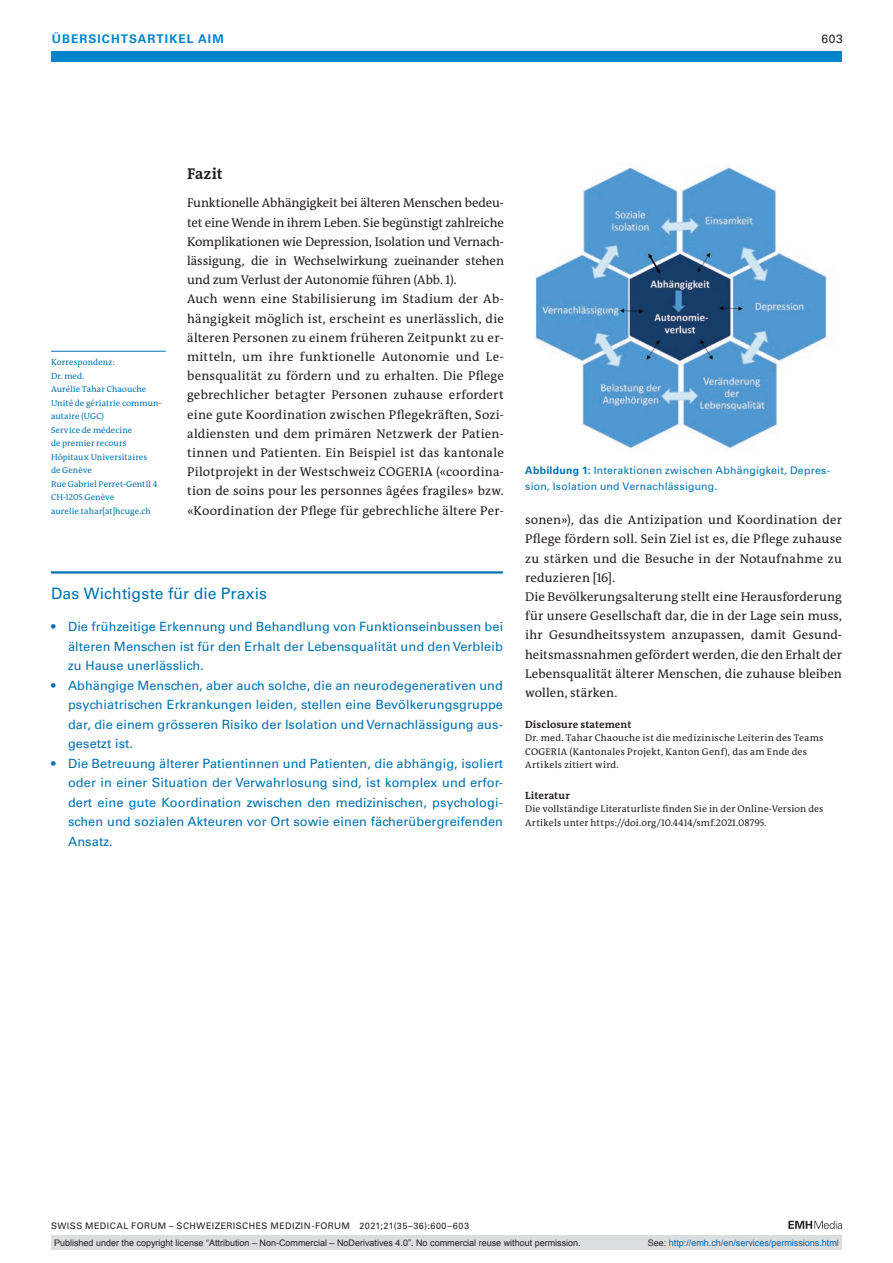
<style>
.page{position:relative;width:893px;height:1263px;background:#fff}
.page>*{position:absolute;margin:0;border:0;box-sizing:border-box;transform-origin:0 0}
.boxed-title-large{font:15.75px "Univers LT Std";letter-spacing:.005em;color:#0072b2}
.section-h1{font:700 15.75px "The Antiqua B W7";letter-spacing:.01em;color:#231f20}
.section-pn{font:12.75px/19.2px "The Antiqua B W5 Plain";letter-spacing:.005em;color:#231f20;text-align:justify}
.boxed-pi-large{font:12.75px/19.5px "Univers LT Std";letter-spacing:.01em;color:#0072b2;text-align:justify}
.t1{font:700 12px "Univers LT Std";color:#0084ca}
.t2{font:12px "Univers LT Std";color:#231f20}
.fig-caption{font:10.5px/15.8px "Univers LT Std";letter-spacing:.02em;color:#0072b2}
.an-funding-statement{font:700 10.5px "The Antiqua B W7";letter-spacing:.01em;color:#231f20}
.online-ref-title{font:700 10.5px "The Antiqua B W7";letter-spacing:.015em;color:#231f20}
.an-funding-statement-2{font:9.75px/13.5px "The Antiqua B W5 Plain";letter-spacing:.03em;color:#231f20}
.online-ref{font:9.75px/13.5px "The Antiqua B W5 Plain";letter-spacing:.01em;color:#231f20}
.t3{font:9px "Arial";color:#231f20}
.t4{font:9px "Univers LT Std";letter-spacing:.05em;color:#231f20}
.t5{font:9px "Arial";color:#0066b3}
.author-address{font:8.7px/13.5px "The Antiqua B W5 Plain";letter-spacing:.01em;color:#0072b2}
.s1{font-weight:700}
.s2{color:#231f20}
</style>
<div class="page">
<div style="left:51px;top:51px;width:791px;height:11px;background:#0084ca"></div>
<svg style="left:788px;top:1221px;width:54px;height:8px"></svg>
<hr style="left:51px;top:351px;width:115px;height:1px;background:#0072b2">
<hr style="left:51px;top:571px;width:452px;height:2px;background:#0072b2">
<img style="left:535px;top:167px;width:292px;height:282px">
<div style="left:51px;top:1235px;width:791px;height:15px;background:#dcdddf"></div>
<p class="t1" style="left:52px;top:31px;width:20px">ÜBERSICHTSARTIKEL</p>
<p class="t1" style="left:198px;top:31px;width:27px">AIM</p>
<p class="t2" style="left:821px;top:31px;width:23px">603</p>
<p class="author-address" style="left:51px;top:356px;width:112px">Korrespondenz:<br>Dr. med.<br>Aurélie Tahar Chaouche<br>Unité de gériatrie commun&shy;autaire (UGC)<br>Service de médecine<br>de premier recours<br>Hôpitaux Universitaires<br>de Genève<br>Rue Gabriel Perret-Gentil 4<br>CH-1205 Genève aurelie.tahar[at]hcuge.ch</p>
<p class="section-h1" style="left:187px;top:163px;width:37px">Fazit</p>
<p class="section-pn" style="left:187px;top:194px;width:318px">Funktionelle Abhängigkeit bei älteren Menschen bedeu&shy;tet eine Wende in ihrem Leben. Sie begünstigt zahlreiche Komplikationen wie Depression, Isolation und Vernach&shy;lässigung, die in Wechselwirkung zueinander stehen und zum Verlust der Autonomie führen (Abb. 1).</p>
<p class="section-pn" style="left:187px;top:290px;width:318px">Auch wenn eine Stabilisierung im Stadium der Ab&shy;hängigkeit möglich ist, erscheint es unerlässlich, die älteren Personen zu einem früheren Zeitpunkt zu er&shy;mitteln, um ihre funktionelle Autonomie und Le&shy;bensqualität zu fördern und zu erhalten. Die Pflege gebrechlicher betagter Personen zuhause erfordert eine gute Koordination zwischen Pflegekräften, Sozi&shy;aldiensten und dem primären Netzwerk der Patien&shy;tinnen und Patienten. Ein Beispiel ist das kantonale Pilotprojekt in der Westschweiz COGERIA («coordina&shy;tion de soins pour les personnes âgées fragiles» bzw. «Koordination der Pflege für gebrechliche ältere Per-</p>
<p class="boxed-title-large" style="left:51px;top:584px;width:217px">Das Wichtigste für die Praxis</p>
<p class="boxed-pi-large" style="left:68px;top:617px;width:437px;text-indent:-17px">• Die frühzeitige Erkennung und Behandlung von Funktionseinbussen bei älteren Menschen ist für den Erhalt der Lebensqualität und den Verbleib zu Hause unerlässlich.</p>
<p class="boxed-pi-large" style="left:68px;top:676px;width:436px;text-indent:-17px">• Abhängige Menschen, aber auch solche, die an neurodegenerativen und psychiatrischen Erkrankungen leiden, stellen eine Bevölkerungsgruppe dar, die einem grösseren Risiko der Isolation und Vernachlässigung aus&shy;gesetzt ist.</p>
<p class="boxed-pi-large" style="left:68px;top:754px;width:436px;text-indent:-17px">• Die Betreuung älterer Patientinnen und Patienten, die abhängig, isoliert oder in einer Situation der Verwahrlosung sind, ist komplex und erfor&shy;dert eine gute Koordination zwischen den medizinischen, psychologi&shy;schen und sozialen Akteuren vor Ort sowie einen fächerübergreifenden Ansatz.</p>
<p class="fig-caption" style="left:525px;top:463px;width:307px"><span class="s1">ABBILDUNG 1:</span> Interaktionen zwischen Abhängigkeit, Depres&shy;sion, Isolation und Vernachlässigung.</p>
<p class="section-pn" style="left:525px;top:510px;width:318px">sonen»), das die Antizipation und Koordination der Pflege fördern soll. Sein Ziel ist es, die Pflege zuhause zu stärken und die Besuche in der Notaufnahme zu reduzieren [16].</p>
<p class="section-pn" style="left:525px;top:587px;width:318px">Die Bevölkerungsalterung stellt eine Herausforderung für unsere Gesellschaft dar, die in der Lage sein muss, ihr Gesundheitssystem anzupassen, damit Gesund&shy;heitsmassnahmen gefördert werden, die den Erhalt der Lebensqualität älterer Menschen, die zuhause bleiben wollen, stärken.</p>
<p class="an-funding-statement" style="left:525px;top:717px;width:108px">Disclosure statement</p>
<p class="an-funding-statement-2" style="left:525px;top:731px;width:300px">Dr. med. Tahar Chaouche ist die medizinische Leiterin des Teams<br>COGERIA (Kantonales Projekt, Kanton Genf), das am Ende des<br>Artikels zitiert wird.</p>
<p class="online-ref-title" style="left:525px;top:788px;width:46px">Literatur</p>
<p class="online-ref" style="left:525px;top:802px;width:300px">Die vollständige Literaturliste finden Sie in der Online-Version des<br>Artikels unter https://doi.org/10.4414/smf.2021.08795.</p>
<p class="t4" style="left:51px;top:1220px;width:419px">SWISS MEDICAL FORUM – SCHWEIZERISCHES MEDIZIN-FORUM 2021;21(35–36):600–603</p>
<p class="t3" style="left:54px;top:1237px;width:528px">Published under the copyright license “Attribution – Non-Commercial – NoDerivatives 4.0”. No commercial reuse without permission.</p>
<p class="t5" style="left:648px;top:1237px;width:193px"><span class="s2">See:</span> http://emh.ch/en/services/permissions.html</p>
</div>
